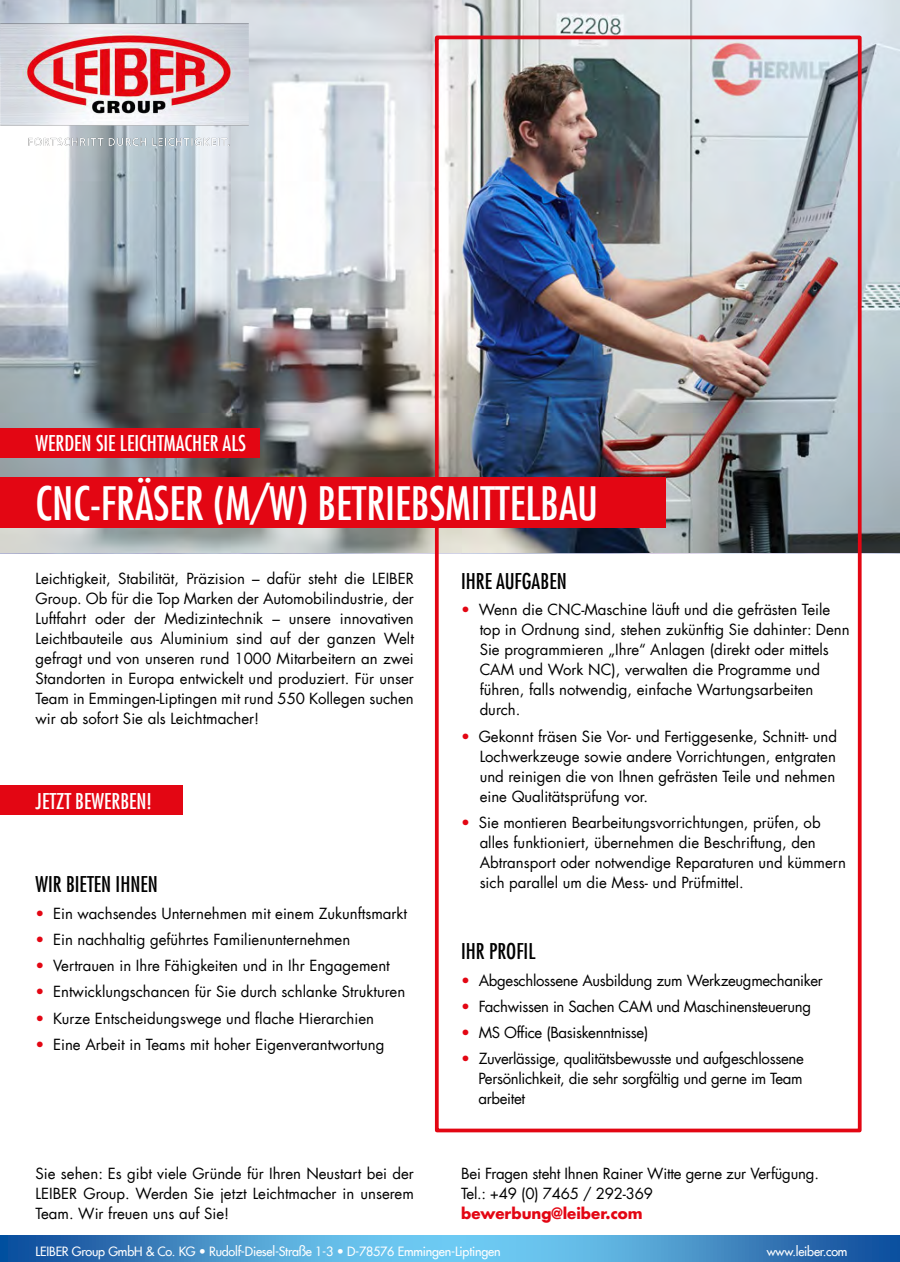
<style>
.page{position:relative;width:900px;height:1262px;background:#fff}
.page>*{position:absolute;margin:0;border:0;box-sizing:border-box;transform-origin:0 0}
.t1{font:500 condensed 45px "Futura Com";color:#fff}
.t2{font:500 condensed 21.25px "Futura Com";color:#fff}
.t3{font:500 condensed 21.25px "Futura Com";color:#000}
.t4{font:15px/20px "Futura Com";color:#000;text-align:justify}
.t5{font:15px "Futura Com";letter-spacing:-.02em;color:#000}
.t6{font:700 15px "Futura Com";color:#e30613}
.t7{font:500 12.5px "Futura Com";letter-spacing:-.015em;color:#fff}
.s1{color:#e30613}
</style>
<div class="page">
<div style="left:0;top:785px;width:182px;height:30px;background:#e30613"></div>
<svg style="left:0;top:1235px;width:900px;height:26px;background:#4895cb"></svg>
<img style="left:0;top:0;width:900px;height:552px">
<img style="left:0;top:23px;width:249px;height:122px">
<div style="left:435px;top:36px;width:427px;height:1096px;border:4px solid #e30613"></div>
<div style="left:0;top:428px;width:260px;height:29px;background:#e30613"></div>
<div style="left:0;top:477px;width:665px;height:50px;background:#e30613"></div>
<h2 class="t2" style="left:36px;top:429px;width:212px">WERDEN SIE LEICHTMACHER ALS</h2>
<h1 class="t1" style="left:36px;top:472px;width:564px">CNC-FRÄSER (M/W) BETRIEBSMITTELBAU</h1>
<p class="t4" style="left:36px;top:568px;width:380px">Leichtigkeit, Stabilität, Präzision – dafür steht die LEIBER Group. Ob für die Top Marken der Automobilindustrie, der Luftfahrt oder der Medizintechnik – unsere innovativen Leichtbauteile aus Aluminium sind auf der ganzen Welt gefragt und von unseren rund 1000 Mitarbeitern an zwei Standorten in Europa entwickelt und produziert. Für unser Team in Emmingen-Liptingen mit rund 550 Kollegen suchen wir ab sofort Sie als Leichtmacher!</p>
<h2 class="t3" style="left:461px;top:566px;width:107px">IHRE AUFGABEN</h2>
<p class="t4" style="left:480px;top:599px;width:372px;text-align:left;text-indent:-18px"><span class="s1">•</span> Wenn die CNC-Maschine läuft und die gefrästen Teile top in Ordnung sind, stehen zukünftig Sie dahinter: Denn Sie programmieren „Ihre“ Anlagen (direkt oder mittels CAM und Work NC), verwalten die Programme und führen, falls notwendig, einfache Wartungsarbeiten durch.</p>
<p class="t4" style="left:480px;top:726px;width:359px;text-indent:-18px"><span class="s1">•</span> Gekonnt fräsen Sie Vor- und Fertiggesenke, Schnitt- und Lochwerkzeuge sowie andere Vorrichtungen, entgraten und reinigen die von Ihnen gefrästen Teile und nehmen eine Qualitätsprüfung vor.</p>
<p class="t4" style="left:480px;top:812px;width:368px;text-align:left;text-indent:-18px"><span class="s1">•</span> Sie montieren Bearbeitungsvorrichtungen, prüfen, ob alles funktioniert, übernehmen die Beschriftung, den Abtransport oder notwendige Reparaturen und kümmern sich parallel um die Mess- und Prüfmittel.</p>
<h2 class="t2" style="left:36px;top:786px;width:118px">JETZT BEWERBEN!</h2>
<h2 class="t3" style="left:36px;top:869px;width:124px">WIR BIETEN IHNEN</h2>
<p class="t4" style="left:36px;top:902px;width:373px"><span class="s1">•</span> Ein wachsendes Unternehmen mit einem Zukunftsmarkt</p>
<p class="t4" style="left:36px;top:929px;width:316px"><span class="s1">•</span> Ein nachhaltig geführtes Familienunternehmen</p>
<p class="t4" style="left:36px;top:955px;width:356px"><span class="s1">•</span> Vertrauen in Ihre Fähigkeiten und in Ihr Engagement</p>
<p class="t4" style="left:36px;top:981px;width:371px"><span class="s1">•</span> Entwicklungschancen für Sie durch schlanke Strukturen</p>
<p class="t4" style="left:36px;top:1007px;width:340px"><span class="s1">•</span> Kurze Entscheidungswege und flache Hierarchien</p>
<p class="t4" style="left:36px;top:1034px;width:350px"><span class="s1">•</span> Eine Arbeit in Teams mit hoher Eigenverantwortung</p>
<h2 class="t3" style="left:461px;top:936px;width:76px">IHR PROFIL</h2>
<p class="t5" style="left:461px;top:969px;width:363px"><span class="s1">•</span> Abgeschlossene Ausbildung zum Werkzeugmechaniker</p>
<p class="t5" style="left:461px;top:996px;width:352px"><span class="s1">•</span> Fachwissen in Sachen CAM und Maschinensteuerung</p>
<p class="t5" style="left:461px;top:1022px;width:189px"><span class="s1">•</span> MS Office (Basiskenntnisse)</p>
<p class="t4" style="left:478px;top:1048px;width:327px;text-indent:-17px"><span class="s1">•</span> Zuverlässige, qualitätsbewusste und aufgeschlossene Persönlichkeit, die sehr sorgfältig und gerne im Team arbeitet</p>
<p class="t4" style="left:36px;top:1162px;width:380px">Sie sehen: Es gibt viele Gründe für Ihren Neustart bei der LEIBER Group. Werden Sie jetzt Leichtmacher in unserem Team. Wir freuen uns auf Sie!</p>
<p class="t4" style="left:461px;top:1162px;width:359px">Bei Fragen steht Ihnen Rainer Witte gerne zur Verfügung.<br>Tel.: +49 (0) 7465 / 292-369</p>
<p class="t6" style="left:461px;top:1201px;width:183px">bewerbung@leiber.com</p>
<p class="t7" style="left:36px;top:1241px;width:467px">LEIBER Group GmbH &amp; Co. KG • Rudolf-Diesel-Straße 1-3 • D-78576 Emmingen-Liptingen</p>
<p class="t7" style="left:767px;top:1241px;width:82px">www.leiber.com</p>
</div>
